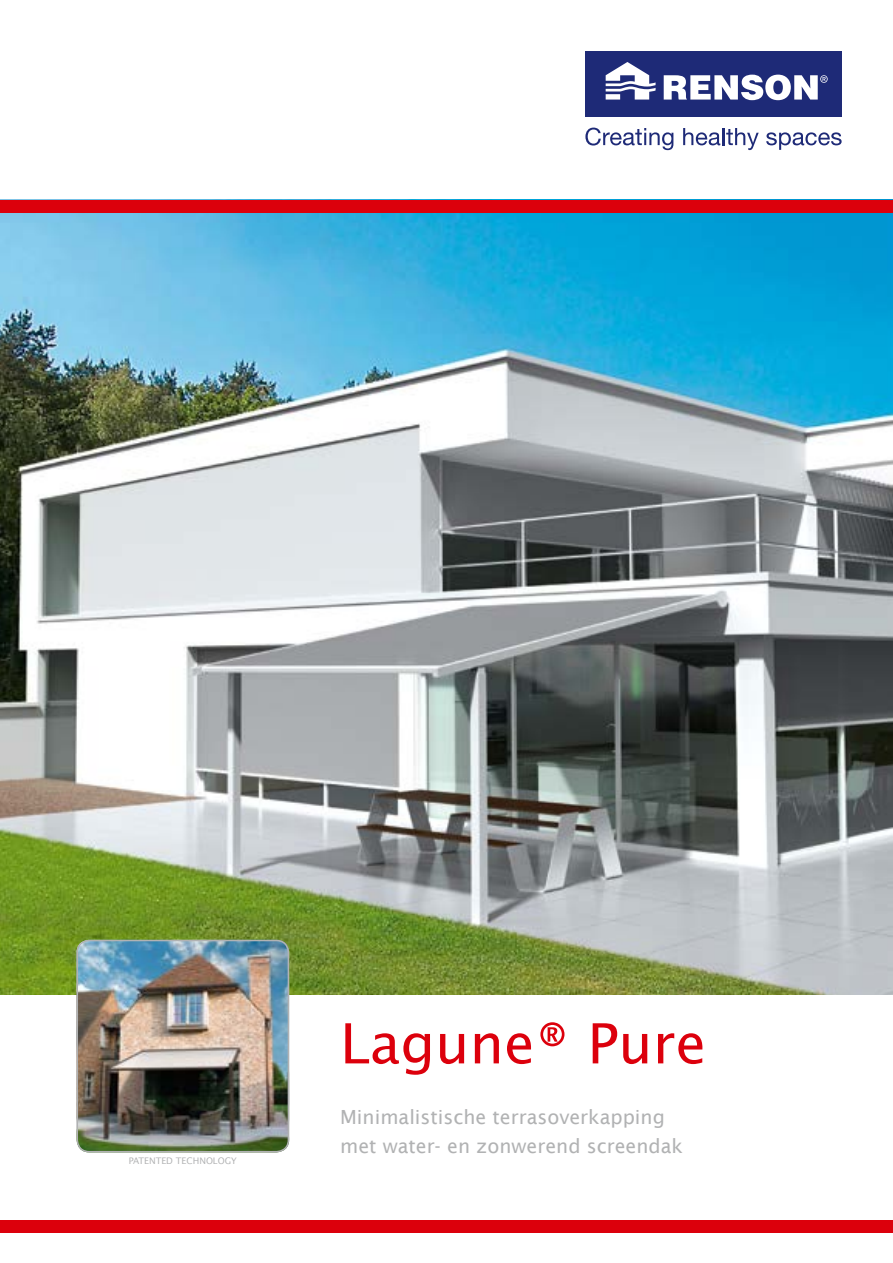
<style>
.page{position:relative;width:893px;height:1263px;background:#fff}
.page>*{position:absolute;margin:0;border:0;box-sizing:border-box;transform-origin:0 0}
.t1{font:55.5px "Lucida Sans";color:#dc000c}
.t2{font:19.5px/28.5px "Lucida Sans";color:#b1b2b3}
.t3{font:9px "Lucida Sans Std";color:#b1b2b3}
</style>
<div class="page">
<img style="left:0;top:213px;width:893px;height:781px">
<div style="left:585px;top:51px;width:257px;height:65px;background:#1e2a77"></div>
<svg style="left:606px;top:62px;width:50px;height:38px"></svg>
<svg style="left:664px;top:75px;width:164px;height:25px"></svg>
<svg style="left:585px;top:128px;width:88px;height:22px"></svg>
<svg style="left:683px;top:128px;width:76px;height:22px"></svg>
<svg style="left:766px;top:132px;width:76px;height:18px"></svg>
<img style="left:77px;top:940px;width:212px;height:212px">
<div style="left:77px;top:940px;width:212px;height:212px;border:2px solid #b1b2b3;border-radius:12px"></div>
<div style="left:0;top:200px;width:893px;height:13px;background:#dc000c"></div>
<div style="left:0;top:1220px;width:893px;height:13px;background:#dc000c"></div>
<p class="t3" style="left:129px;top:1155px;width:110px">PATENTED TECHNOLOGY</p>
<h1 class="t1" style="left:340px;top:1012px;width:368px">Lagune® Pure</h1>
<p class="t2" style="left:340px;top:1103px;width:344px">Minimalistische terrasoverkapping met water- en zonwerend screendak</p>
</div>
